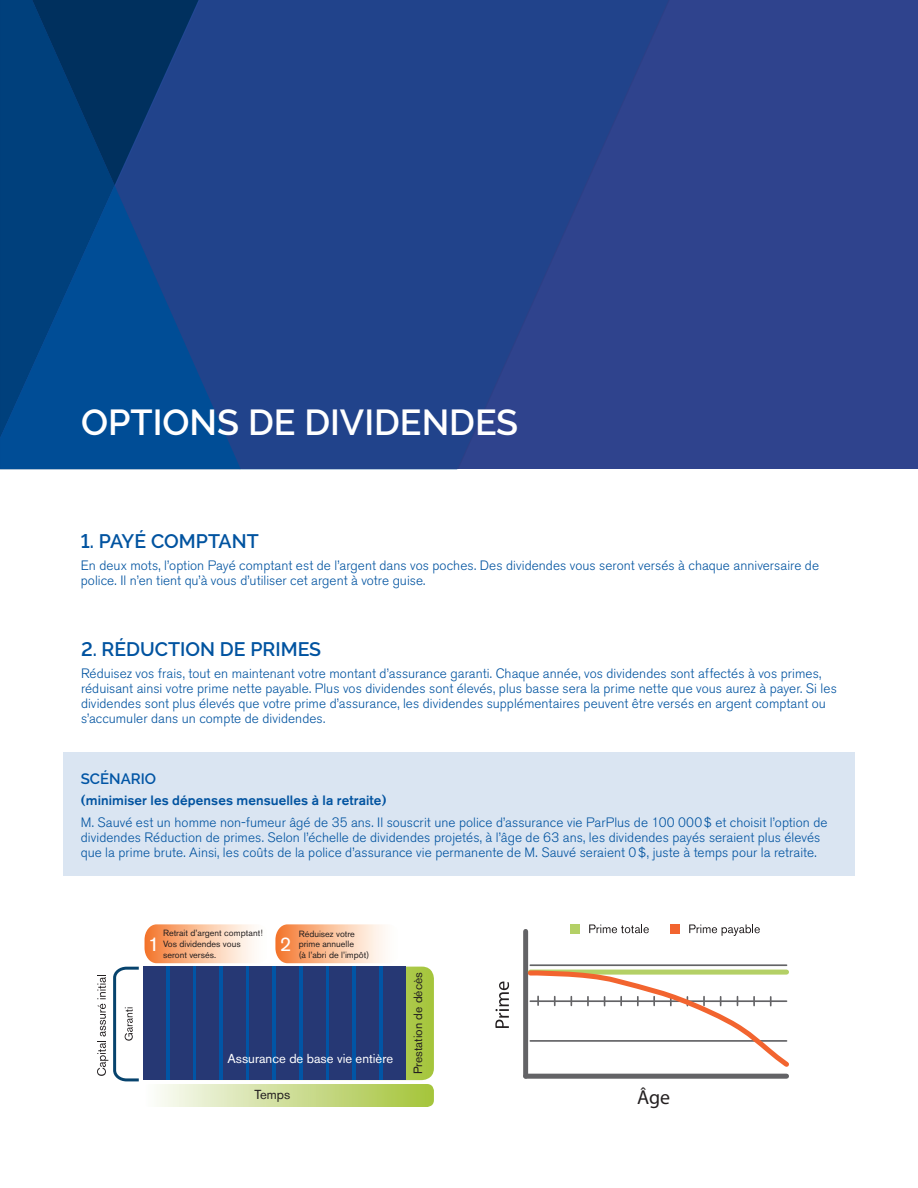
<style>
.page{position:relative;width:918px;height:1188px;background:#fff}
.page>*{position:absolute;margin:0;border:0;box-sizing:border-box;transform-origin:0 0}
.t1{font:600 36px "Raleway";color:#fff}
.t2{font:20.1px "Myriad Pro";color:#231f20}
.t3{font:19.95px "Akzidenz Grotesk BE";color:#fff}
.t4{font:600 19.5px "Raleway";color:#0153a0}
.t5{font:600 15px "Raleway";color:#0155a5}
.t6{font:300 13.5px/15px "Akzidenz Grotesk BE";letter-spacing:.005em;color:#0153a0}
.t7{font:500 13.5px "Akzidenz Grotesk BE";letter-spacing:.005em;color:#0153a0}
.t8{font:12.9px "Akzidenz Grotesk BE";color:#fff}
.t9{font:12.9px "Akzidenz Grotesk BE";color:#231f20}
.t10{font:12px "Akzidenz Grotesk BE";color:#231f20}
.t11{font:9px/10.9px "Akzidenz Grotesk BE";color:#231f20}
</style>
<div class="page">
<div style="left:0;top:0;width:918px;height:469px;background:#2f438d"></div>
<svg style="left:305px;top:0;width:363px;height:469px;fill:#21438b"></svg>
<svg style="left:1px;top:185px;width:347px;height:284px"></svg>
<svg style="left:1px;top:0;width:304px;height:185px;fill:#21438b"></svg>
<svg style="left:32px;top:0;width:167px;height:185px"></svg>
<div style="left:63px;top:753px;width:792px;height:123px;background:#dae5f2"></div>
<svg style="left:0;top:0;width:1px;height:470px"></svg>
<svg style="left:97px;top:924px;width:337px;height:183px"></svg>
<svg style="left:165px;top:966px;width:240px;height:114px;background:#074f9c"></svg>
<div style="left:143px;top:966px;width:22px;height:114px;background:#263874"></div>
<div style="left:170px;top:966px;width:22px;height:114px;background:#263874"></div>
<div style="left:197px;top:966px;width:22px;height:114px;background:#263874"></div>
<div style="left:223px;top:966px;width:22px;height:114px;background:#263874"></div>
<div style="left:250px;top:966px;width:22px;height:114px;background:#263874"></div>
<div style="left:276px;top:966px;width:23px;height:114px;background:#263874"></div>
<div style="left:303px;top:966px;width:22px;height:114px;background:#263874"></div>
<div style="left:330px;top:966px;width:22px;height:114px;background:#263874"></div>
<div style="left:356px;top:966px;width:23px;height:114px;background:#263874"></div>
<div style="left:383px;top:967px;width:22px;height:113px;background:#263874"></div>
<div style="left:523px;top:931px;width:5px;height:145px;background:#636366"></div>
<div style="left:526px;top:1074px;width:261px;height:5px;background:#636366"></div>
<hr style="left:530px;top:964px;width:257px;height:2px;background:#636366">
<svg style="left:527px;top:968px;width:262px;height:101px"></svg>
<svg style="left:589px;top:924px;width:60px;height:9px"></svg>
<svg style="left:689px;top:924px;width:71px;height:12px"></svg>
<div style="left:571px;top:924px;width:9px;height:10px;background:#b4d066"></div>
<div style="left:671px;top:924px;width:9px;height:10px;background:#f2642f"></div>
<svg style="left:495px;top:982px;width:14px;height:46px"></svg>
<h1 class="t1" style="left:81px;top:401px;width:439px">OPTIONS DE DIVIDENDES</h1>
<h3 class="t4" style="left:81px;top:530px;width:179px">1. PAYÉ COMPTANT</h3>
<p class="t6" style="left:81px;top:558px;width:740px">En deux mots, l’option Payé comptant est de l’argent dans vos poches. Des dividendes vous seront versés à chaque anniversaire de police. Il n’en tient qu’à vous d’utiliser cet argent à votre guise.</p>
<h3 class="t4" style="left:81px;top:638px;width:242px">2. RÉDUCTION DE PRIMES</h3>
<p class="t6" style="left:81px;top:666px;width:757px">Réduisez vos frais, tout en maintenant votre montant d’assurance garanti. Chaque année, vos dividendes sont affectés à vos primes, réduisant ainsi votre prime nette payable. Plus vos dividendes sont élevés, plus basse sera la prime nette que vous aurez à payer. Si les dividendes sont plus élevés que votre prime d’assurance, les dividendes supplémentaires peuvent être versés en argent comptant ou s’accumuler dans un compte de dividendes.</p>
<p class="t5" style="left:81px;top:770px;width:77px">SCÉNARIO</p>
<p class="t7" style="left:81px;top:792px;width:307px">(minimiser les dépenses mensuelles à la retraite)</p>
<p class="t6" style="left:81px;top:815px;width:748px">M. Sauvé est un homme non-fumeur âgé de 35 ans. Il souscrit une police d’assurance vie ParPlus de 100 000$ et choisit l’option de dividendes Réduction de primes. Selon l’échelle de dividendes projetés, à l’âge de 63 ans, les dividendes payés seraient plus élevés que la prime brute. Ainsi, les coûts de la police d’assurance vie permanente de M. Sauvé seraient 0$, juste à temps pour la retraite.</p>
<p class="t11" style="left:163px;top:927px;width:101px">Retrait d’argent comptant!<br>Vos dividendes vous seront versés.</p>
<p class="t11" style="left:299px;top:928px;width:72px">Réduisez votre prime annuelle<br>(à l’abri de l’impôt)</p>
<h3 class="t3" style="left:148px;top:932px;width:13px">1</h3>
<h3 class="t3" style="left:280px;top:932px;width:13px">2</h3>
<p class="t8" style="left:228px;top:1051px;width:167px">Assurance de base vie entière</p>
<p class="t9" style="left:254px;top:1087px;width:37px">Temps</p>
<p class="t10" style="left:411px;top:1074px;width:104px;rotate:-90deg">Prestation de décès</p>
<h2 class="t2" style="left:637px;top:1085px;width:34px">Âge</h2>
</div>
